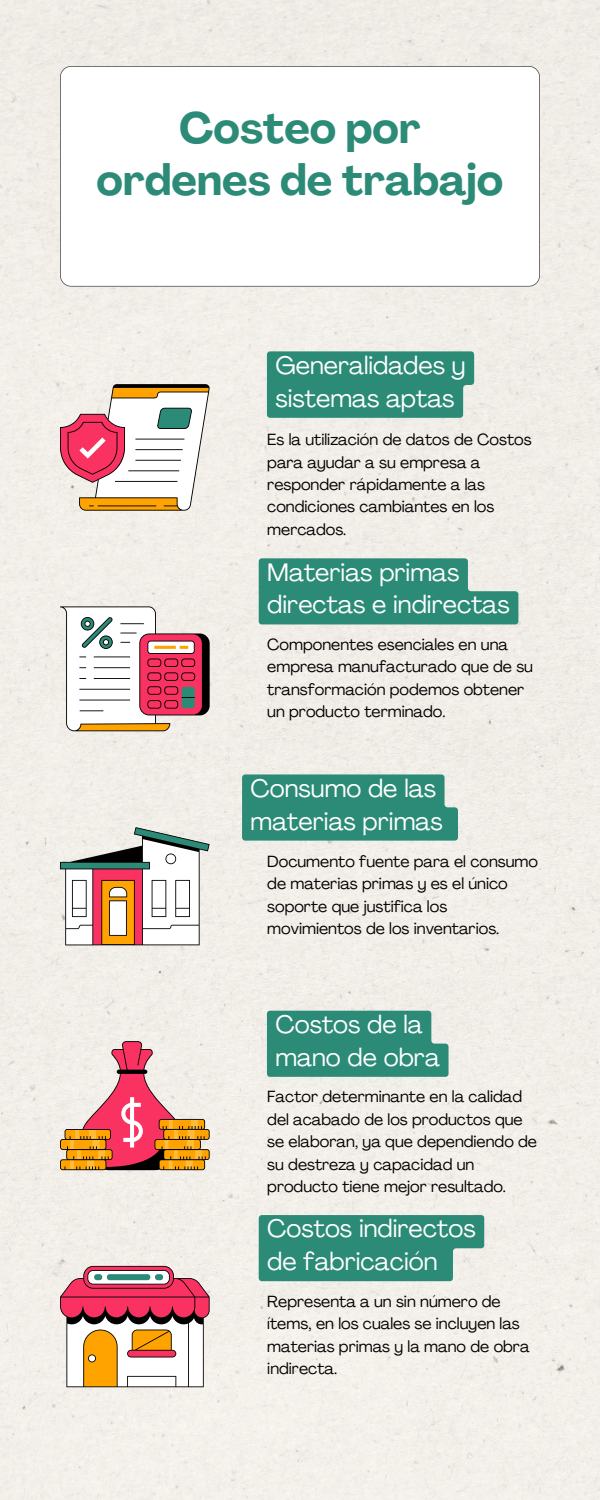
<style>
.page{position:relative;width:600px;height:1500px;background:#f2eee9}
.page>*{position:absolute;margin:0;border:0;box-sizing:border-box;transform-origin:0 0}
.t1{font:700 43px/51.8px "Agrandir";color:#2b8b77;text-align:center}
.t2{font:24.9px/32.9px "Agrandir";color:#fff}
.t3{font:15.9px/22.4px "Agrandir";color:#000}
</style>
<div class="page">
<svg style="left:60px;top:384px;width:150px;height:127px"></svg>
<svg style="left:60px;top:606px;width:150px;height:125px"></svg>
<svg style="left:60px;top:827px;width:150px;height:118px"></svg>
<svg style="left:60px;top:1041px;width:150px;height:129px;background:#e1a08d"></svg>
<svg style="left:60px;top:1266px;width:150px;height:121px"></svg>
<svg style="left:60px;top:66px;width:480px;height:220px"></svg>
<div style="left:267px;top:351px;width:207px;height:67px;background:#2b8b77"></div>
<svg style="left:259px;top:558px;width:259px;height:66px;background:#3f9482"></svg>
<svg style="left:242px;top:774px;width:216px;height:67px;background:#338f7b"></svg>
<div style="left:267px;top:1011px;width:182px;height:66px;background:#2b8b77"></div>
<svg style="left:259px;top:1215px;width:225px;height:66px;background:#38917e"></svg>
<p class="t1" style="left:97px;top:107px;width:408px">Costeo por ordenes de trabajo</p>
<p class="t2" style="left:276px;top:352px;width:192px">Generalidades y sistemas aptas</p>
<p class="t3" style="left:267px;top:430px;width:266px">Es la utilización de datos de Costos para ayudar a su empresa a responder rápidamente a las condiciones cambiantes en los mercados.</p>
<p class="t2" style="left:267px;top:558px;width:244px">Materias primas directas e indirectas</p>
<p class="t3" style="left:267px;top:635px;width:267px">Componentes esenciales en una empresa manufacturado que de su transformación podemos obtener un producto terminado.</p>
<p class="t2" style="left:251px;top:774px;width:194px">Consumo de las materias primas</p>
<p class="t3" style="left:267px;top:852px;width:272px">Documento fuente para el consumo de materias primas y es el único soporte que justifica los movimientos de los inventarios.</p>
<p class="t2" style="left:276px;top:1010px;width:166px">Costos de la mano de obra</p>
<p class="t3" style="left:267px;top:1087px;width:271px">Factor determinante en la calidad del acabado de los productos que se elaboran, ya que dependiendo de su destreza y capacidad un producto tiene mejor resultado.</p>
<p class="t2" style="left:267px;top:1215px;width:210px">Costos indirectos de fabricación</p>
<p class="t3" style="left:267px;top:1292px;width:264px">Representa a un sin número de ítems, en los cuales se incluyen las materias primas y la mano de obra indirecta.</p>
</div>
